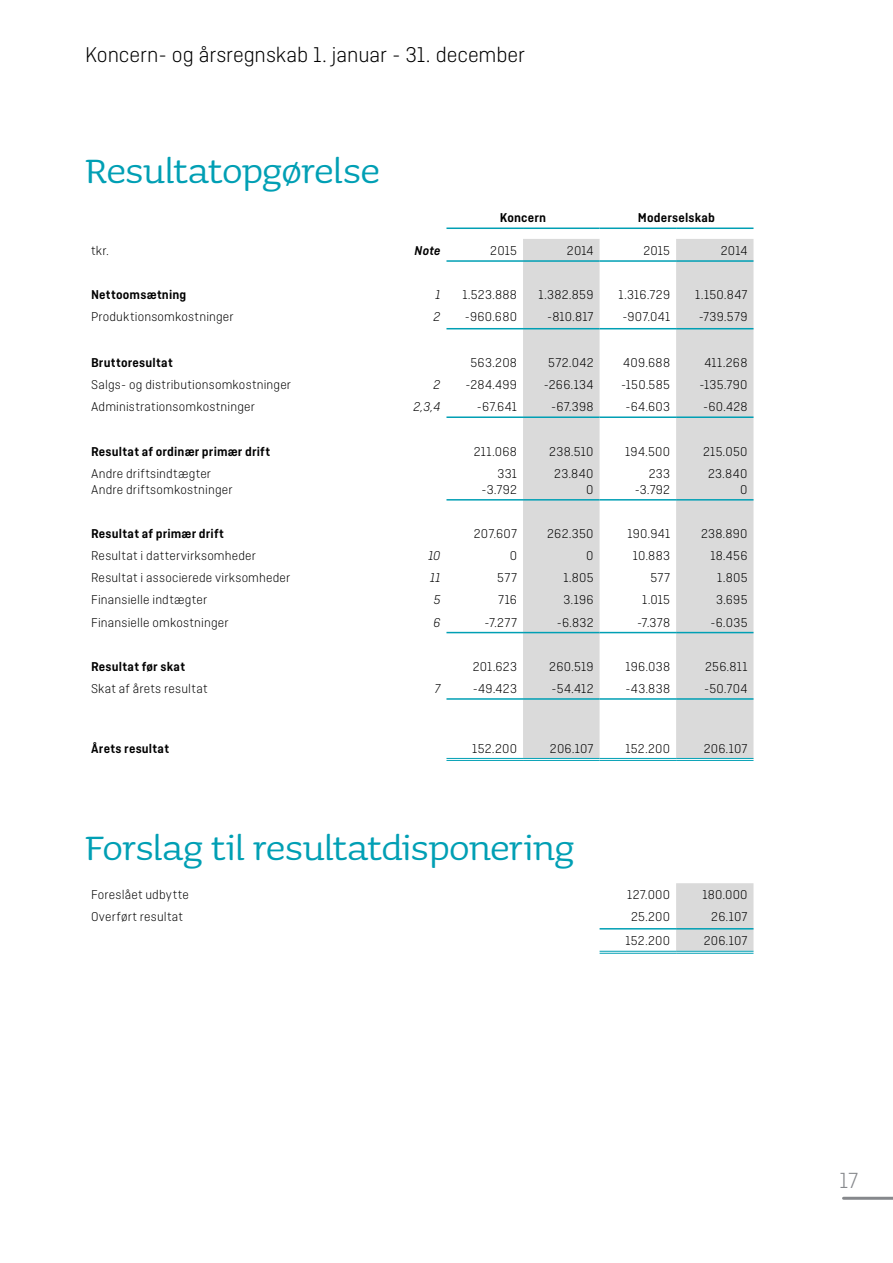
<style>
.page{position:relative;width:893px;height:1263px;background:#fff}
.page>*{position:absolute;margin:0;border:0;box-sizing:border-box;transform-origin:0 0}
.t1{font:45px "Sauna Pro";letter-spacing:-.015em;color:#009fb4}
.t2{font:300 23.1px "Ciutadella";color:#86888c}
.t3{font:300 22.5px "Ciutadella";color:#000}
.t4{font:300 13.5px/16.2px "Ciutadella";letter-spacing:.02em;color:#000;text-align:right}
.t5{font:600 13.5px "Ciutadella";letter-spacing:.015em;color:#000}
.t6{font:italic 300 13.5px "Ciutadella";color:#000}
.t7{font:italic 600 13.5px "Ciutadella";color:#000}
</style>
<div class="page">
<hr style="left:843px;top:1197px;width:50px;height:3px;background:#86888c">
<svg style="left:523px;top:239px;width:230px;height:519px;fill:#dadada"></svg>
<hr style="left:446px;top:227px;width:77px;height:2px;background:#009fb4">
<hr style="left:523px;top:227px;width:77px;height:2px;background:#009fb4">
<hr style="left:600px;top:227px;width:76px;height:2px;background:#009fb4">
<hr style="left:676px;top:227px;width:77px;height:2px;background:#009fb4">
<hr style="left:446px;top:260px;width:77px;height:2px;background:#009fb4">
<hr style="left:523px;top:260px;width:77px;height:2px;background:#009fb4">
<hr style="left:600px;top:260px;width:76px;height:2px;background:#009fb4">
<hr style="left:676px;top:260px;width:77px;height:2px;background:#009fb4">
<hr style="left:446px;top:328px;width:77px;height:1px;background:#009fb4">
<hr style="left:523px;top:328px;width:77px;height:1px;background:#009fb4">
<hr style="left:600px;top:328px;width:76px;height:1px;background:#009fb4">
<hr style="left:676px;top:328px;width:77px;height:1px;background:#009fb4">
<hr style="left:446px;top:416px;width:77px;height:2px;background:#009fb4">
<hr style="left:523px;top:416px;width:77px;height:2px;background:#009fb4">
<hr style="left:600px;top:416px;width:76px;height:2px;background:#009fb4">
<hr style="left:676px;top:416px;width:77px;height:2px;background:#009fb4">
<hr style="left:446px;top:632px;width:77px;height:1px;background:#009fb4">
<hr style="left:523px;top:632px;width:77px;height:1px;background:#009fb4">
<hr style="left:600px;top:632px;width:76px;height:1px;background:#009fb4">
<hr style="left:676px;top:632px;width:77px;height:1px;background:#009fb4">
<hr style="left:446px;top:698px;width:77px;height:2px;background:#009fb4">
<hr style="left:523px;top:698px;width:77px;height:2px;background:#009fb4">
<hr style="left:600px;top:698px;width:76px;height:2px;background:#009fb4">
<hr style="left:676px;top:698px;width:77px;height:2px;background:#009fb4">
<hr style="left:446px;top:758px;width:77px;height:1px;background:#009fb4">
<hr style="left:446px;top:760px;width:77px;height:1px;background:#009fb4">
<hr style="left:523px;top:758px;width:77px;height:1px;background:#009fb4">
<hr style="left:523px;top:760px;width:77px;height:1px;background:#009fb4">
<hr style="left:600px;top:758px;width:76px;height:1px;background:#009fb4">
<hr style="left:600px;top:760px;width:76px;height:1px;background:#009fb4">
<hr style="left:676px;top:758px;width:77px;height:1px;background:#009fb4">
<hr style="left:676px;top:760px;width:77px;height:1px;background:#009fb4">
<hr style="left:446px;top:499px;width:77px;height:2px;background:#009fb4">
<hr style="left:523px;top:499px;width:77px;height:2px;background:#009fb4">
<hr style="left:600px;top:499px;width:76px;height:2px;background:#009fb4">
<hr style="left:676px;top:499px;width:77px;height:2px;background:#009fb4">
<div style="left:676px;top:883px;width:77px;height:68px;background:#dadada"></div>
<hr style="left:600px;top:928px;width:76px;height:1px;background:#009fb4">
<hr style="left:676px;top:928px;width:77px;height:1px;background:#009fb4">
<hr style="left:600px;top:951px;width:76px;height:1px;background:#009fb4">
<hr style="left:600px;top:953px;width:76px;height:1px;background:#009fb4">
<hr style="left:676px;top:951px;width:77px;height:1px;background:#009fb4">
<hr style="left:676px;top:953px;width:77px;height:1px;background:#009fb4">
<h3 class="t3" style="left:85px;top:42px;width:441px">Koncern- og årsregnskab 1. januar - 31. december</h3>
<h1 class="t1" style="left:85px;top:147px;width:296px">Resultatopgørelse</h1>
<p class="t5" style="left:500px;top:210px;width:48px">Koncern</p>
<p class="t5" style="left:638px;top:210px;width:79px">Moderselskab</p>
<p class="t4" style="left:91px;top:242px;width:19px">tkr.</p>
<p class="t7" style="left:415px;top:243px;width:27px">Note</p>
<p class="t4" style="left:490px;top:242px;width:28px">2015</p>
<p class="t4" style="left:567px;top:242px;width:28px">2014</p>
<p class="t4" style="left:643px;top:242px;width:28px">2015</p>
<p class="t4" style="left:721px;top:242px;width:28px">2014</p>
<p class="t5" style="left:91px;top:287px;width:97px">Nettoomsætning</p>
<p class="t6" style="left:435px;top:288px;width:7px">1</p>
<p class="t4" style="left:462px;top:287px;width:56px">1.523.888</p>
<p class="t4" style="left:539px;top:287px;width:56px">1.382.859</p>
<p class="t4" style="left:619px;top:287px;width:53px">1.316.729</p>
<p class="t4" style="left:695px;top:287px;width:54px">1.150.847</p>
<p class="t4" style="left:91px;top:309px;width:144px">Produktionsomkostninger</p>
<p class="t6" style="left:434px;top:310px;width:8px">2</p>
<p class="t4" style="left:465px;top:309px;width:54px">-960.680</p>
<p class="t4" style="left:547px;top:309px;width:48px">-810.817</p>
<p class="t4" style="left:622px;top:309px;width:49px">-907.041</p>
<p class="t4" style="left:699px;top:309px;width:50px">-739.579</p>
<p class="t5" style="left:91px;top:355px;width:83px">Bruttoresultat</p>
<p class="t4" style="left:470px;top:354px;width:48px">563.208</p>
<p class="t4" style="left:548px;top:354px;width:47px">572.042</p>
<p class="t4" style="left:623px;top:354px;width:48px">409.688</p>
<p class="t4" style="left:704px;top:354px;width:45px">411.268</p>
<p class="t4" style="left:91px;top:376px;width:201px">Salgs- og distributionsomkostninger</p>
<p class="t6" style="left:434px;top:377px;width:8px">2</p>
<p class="t4" style="left:465px;top:376px;width:53px">-284.499</p>
<p class="t4" style="left:544px;top:376px;width:51px">-266.134</p>
<p class="t4" style="left:621px;top:376px;width:50px">-150.585</p>
<p class="t4" style="left:700px;top:376px;width:49px">-135.790</p>
<p class="t4" style="left:91px;top:399px;width:165px">Administrationsomkostninger</p>
<p class="t6" style="left:414px;top:400px;width:28px">2,3,4</p>
<p class="t4" style="left:477px;top:399px;width:42px">-67.641</p>
<p class="t4" style="left:551px;top:399px;width:44px">-67.398</p>
<p class="t4" style="left:625px;top:399px;width:46px">-64.603</p>
<p class="t4" style="left:703px;top:399px;width:46px">-60.428</p>
<p class="t5" style="left:91px;top:443px;width:181px">Resultat af ordinær primær drift</p>
<p class="t4" style="left:474px;top:443px;width:45px">211.068</p>
<p class="t4" style="left:549px;top:443px;width:46px">238.510</p>
<p class="t4" style="left:625px;top:443px;width:46px">194.500</p>
<p class="t4" style="left:703px;top:443px;width:46px">215.050</p>
<p class="t4" style="left:91px;top:465px;width:143px;text-align:left">Andre driftsindtægter<br>Andre driftsomkostninger</p>
<p class="t4" style="left:482px;top:465px;width:37px">331 -3.792</p>
<p class="t4" style="left:554px;top:465px;width:41px">23.840<br>0</p>
<p class="t4" style="left:635px;top:465px;width:37px">233 -3.792</p>
<p class="t4" style="left:708px;top:465px;width:41px">23.840<br>0</p>
<p class="t5" style="left:91px;top:526px;width:134px">Resultat af primær drift</p>
<p class="t4" style="left:474px;top:525px;width:45px">207.607</p>
<p class="t4" style="left:547px;top:525px;width:48px">262.350</p>
<p class="t4" style="left:628px;top:525px;width:44px">190.941</p>
<p class="t4" style="left:701px;top:525px;width:48px">238.890</p>
<p class="t4" style="left:91px;top:548px;width:166px">Resultat i dattervirksomheder</p>
<p class="t6" style="left:428px;top:548px;width:14px">10</p>
<p class="t4" style="left:510px;top:548px;width:9px">0</p>
<p class="t4" style="left:586px;top:548px;width:9px">0</p>
<p class="t4" style="left:633px;top:548px;width:39px">10.883</p>
<p class="t4" style="left:710px;top:548px;width:39px">18.456</p>
<p class="t4" style="left:91px;top:570px;width:201px">Resultat i associerede virksomheder</p>
<p class="t6" style="left:430px;top:571px;width:12px">11</p>
<p class="t4" style="left:497px;top:570px;width:21px">577</p>
<p class="t4" style="left:563px;top:570px;width:32px">1.805</p>
<p class="t4" style="left:650px;top:570px;width:21px">577</p>
<p class="t4" style="left:717px;top:570px;width:32px">1.805</p>
<p class="t4" style="left:91px;top:592px;width:118px">Finansielle indtægter</p>
<p class="t6" style="left:434px;top:593px;width:8px">5</p>
<p class="t4" style="left:498px;top:592px;width:20px">716</p>
<p class="t4" style="left:564px;top:592px;width:32px">3.196</p>
<p class="t4" style="left:642px;top:592px;width:30px">1.015</p>
<p class="t4" style="left:716px;top:592px;width:33px">3.695</p>
<p class="t4" style="left:91px;top:614px;width:139px">Finansielle omkostninger</p>
<p class="t6" style="left:433px;top:615px;width:9px">6</p>
<p class="t4" style="left:485px;top:614px;width:34px">-7.277</p>
<p class="t4" style="left:557px;top:614px;width:38px">-6.832</p>
<p class="t4" style="left:637px;top:614px;width:34px">-7.378</p>
<p class="t4" style="left:710px;top:614px;width:39px">-6.035</p>
<p class="t5" style="left:91px;top:659px;width:95px">Resultat før skat</p>
<p class="t4" style="left:473px;top:658px;width:46px">201.623</p>
<p class="t4" style="left:549px;top:658px;width:46px">260.519</p>
<p class="t4" style="left:625px;top:658px;width:46px">196.038</p>
<p class="t4" style="left:705px;top:658px;width:44px">256.811</p>
<p class="t4" style="left:91px;top:680px;width:118px">Skat af årets resultat</p>
<p class="t6" style="left:435px;top:681px;width:7px">7</p>
<p class="t4" style="left:473px;top:680px;width:46px">-49.423</p>
<p class="t4" style="left:552px;top:680px;width:44px">-54.412</p>
<p class="t4" style="left:625px;top:680px;width:46px">-43.838</p>
<p class="t4" style="left:704px;top:680px;width:45px">-50.704</p>
<p class="t5" style="left:91px;top:741px;width:80px">Årets resultat</p>
<p class="t4" style="left:472px;top:741px;width:46px">152.200</p>
<p class="t4" style="left:550px;top:741px;width:45px">206.107</p>
<p class="t4" style="left:625px;top:741px;width:46px">152.200</p>
<p class="t4" style="left:704px;top:741px;width:45px">206.107</p>
<h1 class="t1" style="left:85px;top:824px;width:492px">Forslag til resultatdisponering</h1>
<p class="t4" style="left:91px;top:887px;width:99px">Foreslået udbytte</p>
<p class="t4" style="left:627px;top:887px;width:44px">127.000</p>
<p class="t4" style="left:702px;top:887px;width:47px">180.000</p>
<p class="t4" style="left:91px;top:909px;width:93px">Overført resultat</p>
<p class="t4" style="left:631px;top:909px;width:41px">25.200</p>
<p class="t4" style="left:711px;top:909px;width:38px">26.107</p>
<p class="t4" style="left:625px;top:932px;width:46px">152.200</p>
<p class="t4" style="left:704px;top:932px;width:45px">206.107</p>
<h2 class="t2" style="left:840px;top:1168px;width:20px">17</h2>
</div>
